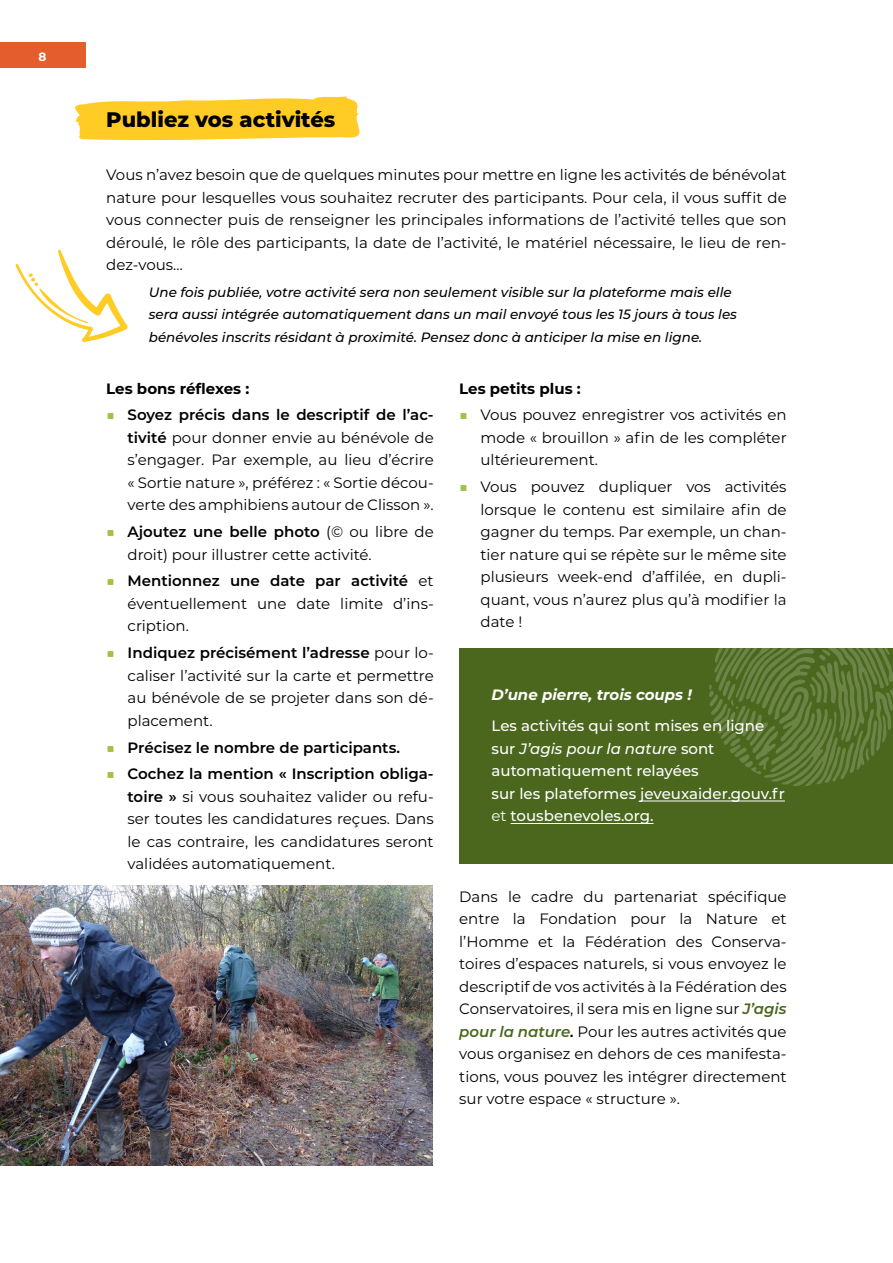
<style>
.page{position:relative;width:893px;height:1263px;background:#fff}
.page>*{position:absolute;margin:0;border:0;box-sizing:border-box;transform-origin:0 0}
.texte{font:800 21px "Montserrat";color:#000}
.texte-2{font:15px/22.5px "Montserrat";color:#000;text-align:justify}
.texte-3{font:500 15px/22.5px "Montserrat";color:#fff}
.t1{font:600 15px "Montserrat";color:#000}
.texte-4{font:700 15px "Montserrat";color:#000}
.texte-5{font:italic 700 15px "Montserrat";color:#fff}
.texte-6{font:italic 500 13.5px/22.5px "Montserrat";color:#000}
.t2{font:700 12px "Montserrat";color:#fff}
.s1{font-weight:700;color:#a1c048}
.s2{font-weight:600}
.s3{font-style:italic}
.s4{font-weight:400}
.s5{font-weight:600;font-style:italic;color:#4a671d}
.s6{font-weight:600;font-style:italic}
</style>
<div class="page">
<div style="left:0;top:43px;width:85px;height:25px;background:#e45d2d"></div>
<svg style="left:75px;top:96px;width:285px;height:45px;background:#ffd347"></svg>
<div style="left:460px;top:648px;width:433px;height:215px;background:#4a671d"></div>
<svg style="left:709px;top:648px;width:184px;height:138px"></svg>
<img style="left:0;top:886px;width:433px;height:279px">
<svg style="left:15px;top:250px;width:113px;height:92px"></svg>
<hr style="left:640px;top:801px;width:145px;height:1px;background:#fff">
<hr style="left:511px;top:823px;width:142px;height:1px;background:#fff">
<p class="t2" style="left:39px;top:48px;width:9px">8</p>
<p class="texte" style="left:106px;top:104px;width:230px">Publiez vos activités</p>
<p class="texte-2" style="left:106px;top:163px;width:682px">Vous n’avez besoin que de quelques minutes pour mettre en ligne les activités de bénévolat nature pour lesquelles vous souhaitez recruter des participants. Pour cela, il vous suffit de vous connecter puis de renseigner les principales informations de l’activité telles que son déroulé, le rôle des participants, la date de l’activité, le matériel nécessaire, le lieu de ren&shy;dez-vous…</p>
<p class="texte-6" style="left:149px;top:280px;width:590px">Une fois publiée, votre activité sera non seulement visible sur la plateforme mais elle sera aussi intégrée automatiquement dans un mail envoyé tous les 15 jours à tous les bénévoles inscrits résidant à proximité. Pensez donc à anticiper la mise en ligne.</p>
<p class="texte-4" style="left:106px;top:378px;width:145px">Les bons réflexes :</p>
<p class="texte-2" style="left:128px;top:403px;width:308px;text-indent:-21px"><span class="s1">■</span> <span class="s2">Soyez précis dans le descriptif de l’ac&shy;tivité</span> pour donner envie au bénévole de s’engager. Par exemple, au lieu d’écrire « Sortie nature », préférez : « Sortie décou&shy;verte des amphibiens autour de Clisson ».</p>
<p class="texte-2" style="left:128px;top:520px;width:308px;text-indent:-21px"><span class="s1">■</span> <span class="s2">Ajoutez une belle photo</span> (© ou libre de droit) pour illustrer cette activité.</p>
<p class="texte-2" style="left:128px;top:569px;width:308px;text-indent:-21px"><span class="s1">■</span> <span class="s2">Mentionnez une date par activité</span> et éventuellement une date limite d’ins&shy;cription.</p>
<p class="texte-2" style="left:128px;top:641px;width:308px;text-indent:-21px"><span class="s1">■</span> <span class="s2">Indiquez précisément l’adresse</span> pour lo&shy;caliser l’activité sur la carte et permettre au bénévole de se projeter dans son dé&shy;placement.</p>
<p class="t1" style="left:106px;top:736px;width:295px"><span class="s1">■</span> Précisez le nombre de participants.</p>
<p class="texte-2" style="left:128px;top:762px;width:308px;text-indent:-21px"><span class="s1">■</span> <span class="s2">Cochez la mention « Inscription obliga&shy;toire »</span> si vous souhaitez valider ou refu&shy;ser toutes les candidatures reçues. Dans le cas contraire, les candidatures seront validées automatiquement.</p>
<p class="texte-4" style="left:459px;top:378px;width:123px">Les petits plus :</p>
<p class="texte-2" style="left:480px;top:403px;width:308px;text-indent:-21px"><span class="s1">■</span> Vous pouvez enregistrer vos activités en mode « brouillon » afin de les compléter ultérieurement.</p>
<p class="texte-2" style="left:480px;top:475px;width:308px;text-indent:-21px"><span class="s1">■</span> Vous pouvez dupliquer vos activités lorsque le contenu est similaire afin de gagner du temps. Par exemple, un chan&shy;tier nature qui se répète sur le même site plusieurs week-end d’affilée, en dupli&shy;quant, vous n’aurez plus qu’à modifier la date !</p>
<p class="texte-5" style="left:492px;top:684px;width:202px">D’une pierre, trois coups !</p>
<p class="texte-3" style="left:492px;top:714px;width:295px">Les activités qui sont mises en ligne sur <span class="s3">J’agis pour la nature</span> sont automatiquement relayées<br>sur les plateformes jeveuxaider.gouv.fr <span class="s4">et</span> tousbenevoles.org.</p>
<p class="texte-2" style="left:459px;top:884px;width:329px">Dans le cadre du partenariat spécifique entre la Fondation pour la Nature et l’Homme et la Fédération des Conserva&shy;toires d’espaces naturels, si vous envoyez le descriptif de vos activités à la Fédération des Conservatoires, il sera mis en ligne sur <span class="s5">J’agis pour la nature</span><span class="s6">.</span> Pour les autres activités que vous organisez en dehors de ces manifesta&shy;tions, vous pouvez les intégrer directement sur votre espace « structure ».</p>
</div>
